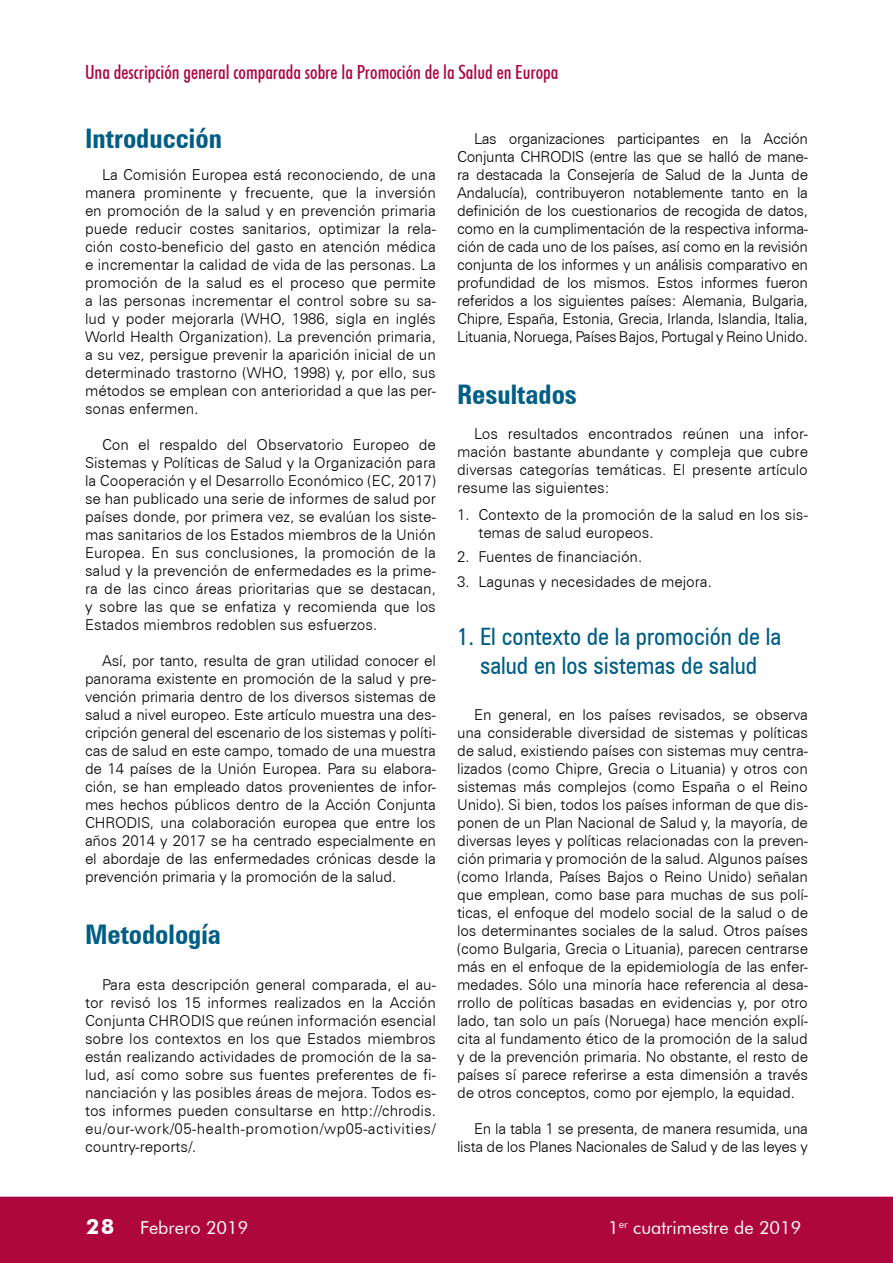
<style>
.page{position:relative;width:893px;height:1263px;background:#fff}
.page>*{position:absolute;margin:0;border:0;box-sizing:border-box;transform-origin:0 0}
.t1{font:700 condensed 27px "Zurich BT";color:#005e85}
.t2{font:condensed 24px/28.8px "Zurich BT";color:#005e85;text-align:center}
.t3{font:500 condensed 19.5px "Futura BT";color:#ad073d}
.t4{font:18px "Futura BT";color:#fff}
.t5{font:300 15px/18px "Zurich BT";color:#000;text-align:justify}
.t6{font:300 15px/18px "Zurich BT";letter-spacing:-.02em;color:#000;text-align:right}
.s1{font-weight:700;font-size:21px}
</style>
<div class="page">
<div style="left:0;top:1197px;width:892px;height:66px;background:#ad073d"></div>
<svg style="left:892px;top:1197px;width:1px;height:66px"></svg>
<h3 class="t3" style="left:85px;top:60px;width:475px">Una descripción general comparada sobre la Promoción de la Salud en Europa</h3>
<h1 class="t1" style="left:85px;top:122px;width:138px">Introducción</h1>
<p class="t5" style="left:85px;top:166px;width:352px;text-indent:17px">La Comisión Europea está reconociendo, de una manera prominente y frecuente, que la inversión en promoción de la salud y en prevención primaria puede reducir costes sanitarios, optimizar la rela&shy;ción costo-beneficio del gasto en atención médica e incrementar la calidad de vida de las personas. La promoción de la salud es el proceso que permite a las personas incrementar el control sobre su sa&shy;lud y poder mejorarla (WHO, 1986, sigla en inglés World Health Organization). La prevención primaria, a su vez, persigue prevenir la aparición inicial de un determinado trastorno (WHO, 1998) y, por ello, sus métodos se emplean con anterioridad a que las per&shy;sonas enfermen.</p>
<p class="t5" style="left:85px;top:436px;width:352px;text-indent:17px">Con el respaldo del Observatorio Europeo de Sistemas y Políticas de Salud y la Organización para la Cooperación y el Desarrollo Económico (EC, 2017) se han publicado una serie de informes de salud por países donde, por primera vez, se evalúan los siste&shy;mas sanitarios de los Estados miembros de la Unión Europea. En sus conclusiones, la promoción de la salud y la prevención de enfermedades es la prime&shy;ra de las cinco áreas prioritarias que se destacan, y sobre las que se enfatiza y recomienda que los Estados miembros redoblen sus esfuerzos.</p>
<p class="t5" style="left:85px;top:652px;width:352px;text-indent:17px">Así, por tanto, resulta de gran utilidad conocer el panorama existente en promoción de la salud y pre&shy;vención primaria dentro de los diversos sistemas de salud a nivel europeo. Este artículo muestra una des&shy;cripción general del escenario de los sistemas y políti&shy;cas de salud en este campo, tomado de una muestra de 14 países de la Unión Europea. Para su elabora&shy;ción, se han empleado datos provenientes de infor&shy;mes hechos públicos dentro de la Acción Conjunta CHRODIS, una colaboración europea que entre los años 2014 y 2017 se ha centrado especialmente en el abordaje de las enfermedades crónicas desde la prevención primaria y la promoción de la salud.</p>
<h1 class="t1" style="left:85px;top:918px;width:137px">Metodología</h1>
<p class="t5" style="left:85px;top:976px;width:352px;text-indent:17px">Para esta descripción general comparada, el au&shy;tor revisó los 15 informes realizados en la Acción Conjunta CHRODIS que reúnen información esencial sobre los contextos en los que Estados miembros están realizando actividades de promoción de la sa&shy;lud, así como sobre sus fuentes preferentes de fi&shy;nanciación y las posibles áreas de mejora. Todos es&shy;tos informes pueden consultarse en http://chrodis. eu/our-work/05-health-promotion/wp05-activities/ country-reports/.</p>
<p class="t5" style="left:457px;top:130px;width:352px;text-indent:17px">Las organizaciones participantes en la Acción Conjunta CHRODIS (entre las que se halló de mane&shy;ra destacada la Consejería de Salud de la Junta de Andalucía), contribuyeron notablemente tanto en la definición de los cuestionarios de recogida de datos, como en la cumplimentación de la respectiva informa&shy;ción de cada uno de los países, así como en la revisión conjunta de los informes y un análisis comparativo en profundidad de los mismos. Estos informes fueron referidos a los siguientes países: Alemania, Bulgaria, Chipre, España, Estonia, Grecia, Irlanda, Islandia, Italia, Lituania, Noruega, Países Bajos, Portugal y Reino Unido.</p>
<h1 class="t1" style="left:457px;top:378px;width:121px">Resultados</h1>
<p class="t5" style="left:457px;top:425px;width:352px;text-indent:17px">Los resultados encontrados reúnen una infor&shy;mación bastante abundante y compleja que cubre diversas categorías temáticas. El presente artículo resume las siguientes:</p>
<p class="t5" style="left:478px;top:505px;width:331px;text-indent:-21px">1. Contexto de la promoción de la salud en los sis&shy;temas de salud europeos.</p>
<p class="t5" style="left:457px;top:548px;width:187px">2. Fuentes de financiación.</p>
<p class="t5" style="left:457px;top:572px;width:256px">3. Lagunas y necesidades de mejora.</p>
<h2 class="t2" style="left:457px;top:622px;width:325px">1. El contexto de la promoción de la salud en los sistemas de salud</h2>
<p class="t5" style="left:457px;top:706px;width:352px;text-indent:17px">En general, en los países revisados, se observa una considerable diversidad de sistemas y políticas de salud, existiendo países con sistemas muy centra&shy;lizados (como Chipre, Grecia o Lituania) y otros con sistemas más complejos (como España o el Reino Unido). Si bien, todos los países informan de que dis&shy;ponen de un Plan Nacional de Salud y, la mayoría, de diversas leyes y políticas relacionadas con la preven&shy;ción primaria y promoción de la salud. Algunos países (como Irlanda, Países Bajos o Reino Unido) señalan que emplean, como base para muchas de sus polí&shy;ticas, el enfoque del modelo social de la salud o de los determinantes sociales de la salud. Otros países (como Bulgaria, Grecia o Lituania), parecen centrarse más en el enfoque de la epidemiología de las enfer&shy;medades. Sólo una minoría hace referencia al desa&shy;rrollo de políticas basadas en evidencias y, por otro lado, tan solo un país (Noruega) hace mención explí&shy;cita al fundamento ético de la promoción de la salud y de la prevención primaria. No obstante, el resto de países sí parece referirse a esta dimensión a través de otros conceptos, como por ejemplo, la equidad.</p>
<p class="t6" style="left:457px;top:1120px;width:352px">En la tabla 1 se presenta, de manera resumida, una lista de los Planes Nacionales de Salud y de las leyes y</p>
<p class="t4" style="left:86px;top:1217px;width:164px"><span class="s1">28</span> Febrero 2019</p>
<p class="t4" style="left:608px;top:1217px;width:195px">1<sup>er</sup> cuatrimestre de 2019</p>
</div>
